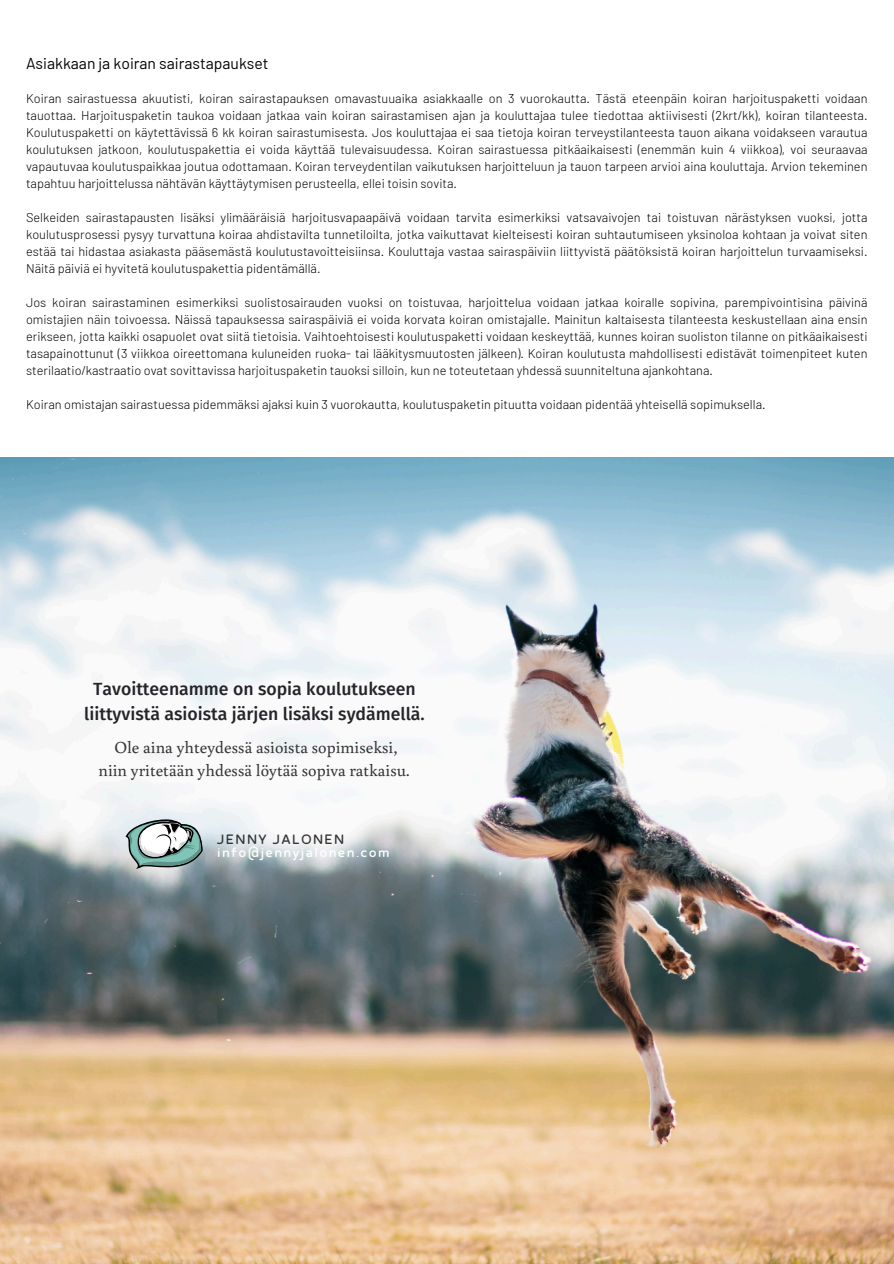
<style>
.page{position:relative;width:894px;height:1264px;background:#fff}
.page>*{position:absolute;margin:0;border:0;box-sizing:border-box;transform-origin:0 0}
.t1{font:500 17.7px/24.8px "Fira Sans";color:#242429;text-align:center}
.t2{font:16.95px/23.4px "Buenard";color:#343434;text-align:center}
.t3{font:16.2px "Betm Rounded";letter-spacing:.085em;color:#fff}
.t4{font:16.2px "Betm Rounded";letter-spacing:.085em;color:#343434}
.t5{font:15.75px "Barlow";color:#000}
.t6{font:300 12.75px/17px "Barlow";color:#000;text-align:justify}
</style>
<div class="page">
<img style="left:0;top:457px;width:893px;height:805px">
<svg style="left:123px;top:812px;width:82px;height:65px"></svg>
<p class="t5" style="left:26px;top:53px;width:244px">Asiakkaan ja koiran sairastapaukset</p>
<p class="t6" style="left:26px;top:89px;width:842px">Koiran sairastuessa akuutisti, koiran sairastapauksen omavastuuaika asiakkaalle on 3 vuorokautta. Tästä eteenpäin koiran harjoituspaketti voidaan tauottaa. Harjoituspaketin taukoa voidaan jatkaa vain koiran sairastamisen ajan ja kouluttajaa tulee tiedottaa aktiivisesti (2krt/kk), koiran tilanteesta.<br>Koulutuspaketti on käytettävissä 6 kk koiran sairastumisesta. Jos kouluttajaa ei saa tietoja koiran terveystilanteesta tauon aikana voidakseen varautua koulutuksen jatkoon, koulutuspakettia ei voida käyttää tulevaisuudessa. Koiran sairastuessa pitkäaikaisesti (enemmän kuin 4 viikkoa), voi seuraavaa vapautuvaa koulutuspaikkaa joutua odottamaan. Koiran terveydentilan vaikutuksen harjoitteluun ja tauon tarpeen arvioi aina kouluttaja. Arvion tekeminen tapahtuu harjoittelussa nähtävän käyttäytymisen perusteella, ellei toisin sovita.</p>
<p class="t6" style="left:26px;top:208px;width:842px">Selkeiden sairastapausten lisäksi ylimääräisiä harjoitusvapaapäivä voidaan tarvita esimerkiksi vatsavaivojen tai toistuvan närästyksen vuoksi, jotta koulutusprosessi pysyy turvattuna koiraa ahdistavilta tunnetiloilta, jotka vaikuttavat kielteisesti koiran suhtautumiseen yksinoloa kohtaan ja voivat siten estää tai hidastaa asiakasta pääsemästä koulutustavoitteisiinsa. Kouluttaja vastaa sairaspäiviin liittyvistä päätöksistä koiran harjoittelun turvaamiseksi.<br>Näitä päiviä ei hyvitetä koulutuspakettia pidentämällä.</p>
<p class="t6" style="left:26px;top:293px;width:842px">Jos koiran sairastaminen esimerkiksi suolistosairauden vuoksi on toistuvaa, harjoittelua voidaan jatkaa koiralle sopivina, parempivointisina päivinä omistajien näin toivoessa. Näissä tapauksessa sairaspäiviä ei voida korvata koiran omistajalle. Mainitun kaltaisesta tilanteesta keskustellaan aina ensin erikseen, jotta kaikki osapuolet ovat siitä tietoisia. Vaihtoehtoisesti koulutuspaketti voidaan keskeyttää, kunnes koiran suoliston tilanne on pitkäaikaisesti tasapainottunut (3 viikkoa oireettomana kuluneiden ruoka- tai lääkitysmuutosten jälkeen). Koiran koulutusta mahdollisesti edistävät toimenpiteet kuten sterilaatio/kastraatio ovat sovittavissa harjoituspaketin tauoksi silloin, kun ne toteutetaan yhdessä suunniteltuna ajankohtana.</p>
<p class="t6" style="left:26px;top:395px;width:740px">Koiran omistajan sairastuessa pidemmäksi ajaksi kuin 3 vuorokautta, koulutuspaketin pituutta voidaan pidentää yhteisellä sopimuksella.</p>
<h3 class="t1" style="left:84px;top:676px;width:342px">Tavoitteenamme on sopia koulutukseen liittyvistä asioista järjen lisäksi sydämellä.</h3>
<p class="t2" style="left:98px;top:734px;width:312px">Ole aina yhteydessä asioista sopimiseksi, niin yritetään yhdessä löytää sopiva ratkaisu.</p>
<h1 class="t4" style="left:217px;top:826px;width:129px">JENNY JALONEN</h1>
<p class="t3" style="left:217px;top:839px;width:174px">info@jennyjalonen.com</p>
</div>
